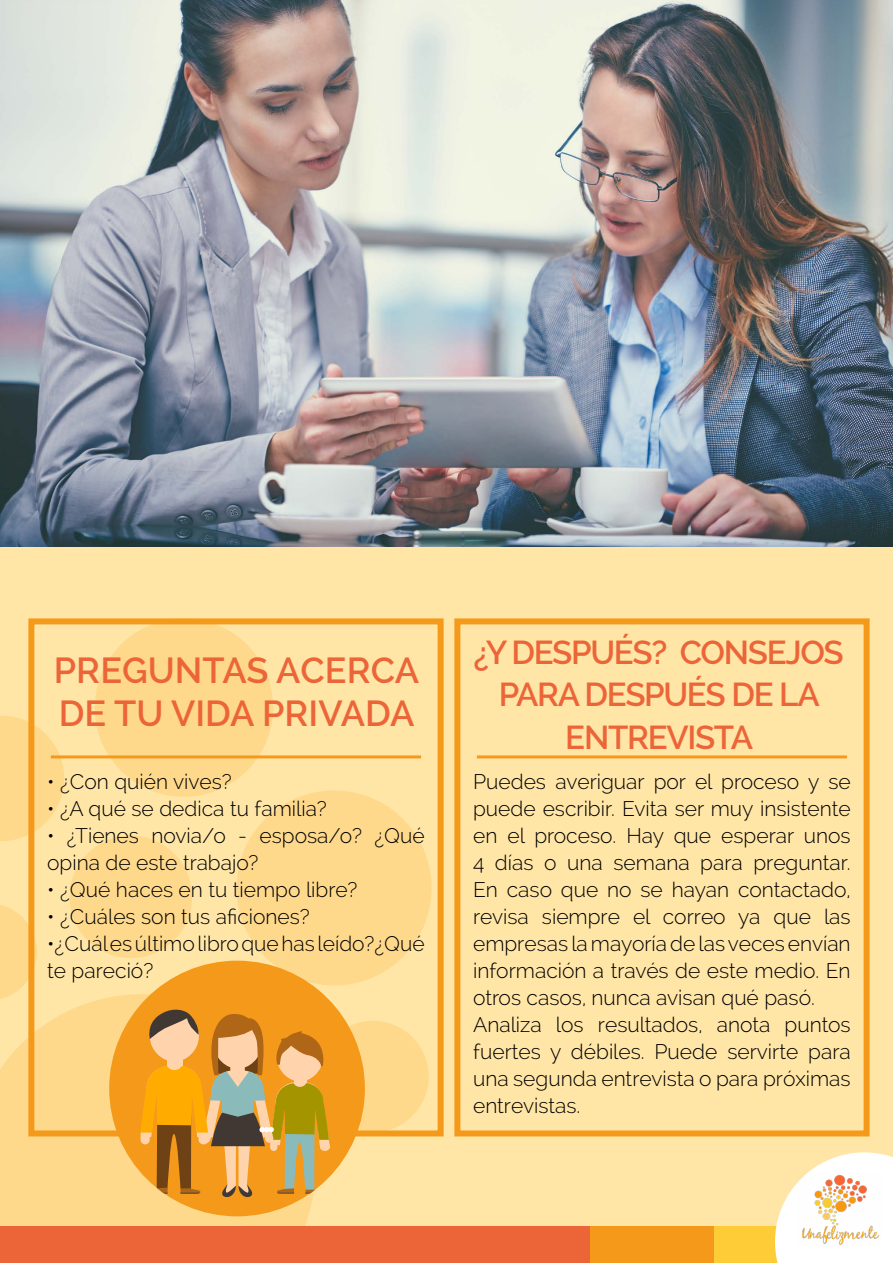
<style>
.page{position:relative;width:893px;height:1263px;background:#fff}
.page>*{position:absolute;margin:0;border:0;box-sizing:border-box;transform-origin:0 0}
.t1{font:600 36px/43.2px "Raleway";color:#ec6539}
.t2{font:600 33px/42.6px "Raleway";letter-spacing:-.04em;color:#ec6539;text-align:center}
.t3{font:300 21px/27px "Raleway";color:#000}
</style>
<div class="page">
<img style="left:0;top:0;width:893px;height:547px">
<div style="left:0;top:547px;width:893px;height:716px;background:#ffe6a7"></div>
<div style="left:0;top:1198px;width:313px;height:28px;background:#fed98c"></div>
<div style="left:454px;top:618px;width:416px;height:518px;border:6px solid #f5991a"></div>
<hr style="left:477px;top:755px;width:370px;height:3px;background:#f5991a">
<div style="left:109px;top:961px;width:256px;height:255px;background:#f5991a;border-radius:50%"></div>
<svg style="left:0;top:618px;width:434px;height:580px"></svg>
<div style="left:0;top:1226px;width:631px;height:37px;background:#ec6539"></div>
<div style="left:590px;top:1226px;width:166px;height:37px;background:#f5991a"></div>
<div style="left:714px;top:1226px;width:82px;height:37px;background:#fecc36"></div>
<svg style="left:775px;top:1152px;width:118px;height:111px"></svg>
<img style="left:796px;top:1173px;width:86px;height:72px">
<h1 class="t1" style="left:54px;top:649px;width:367px">PREGUNTAS ACERCA<br>DE TU VIDA PRIVADA</h1>
<p class="t3" style="left:47px;top:768px;width:186px">• ¿Con quién vives?</p>
<p class="t3" style="left:47px;top:795px;width:281px">• ¿A qué se dedica tu familia?</p>
<p class="t3" style="left:47px;top:822px;width:379px">• ¿Tienes novia/o - esposa/o? ¿Qué opina de este trabajo?</p>
<p class="t3" style="left:47px;top:876px;width:312px">• ¿Qué haces en tu tiempo libre?</p>
<p class="t3" style="left:47px;top:903px;width:264px">• ¿Cuáles son tus aficiones?</p>
<p class="t3" style="left:47px;top:930px;width:379px">•¿Cuál es último libro que has leído?¿Qué te pareció?</p>
<h2 class="t2" style="left:473px;top:631px;width:372px">¿Y DESPUÉS? CONSEJOS<br>PARA DESPUÉS DE LA<br>ENTREVISTA</h2>
<p class="t3" style="left:473px;top:768px;width:379px">Puedes averiguar por el proceso y se puede escribir. Evita ser muy insistente en el proceso. Hay que esperar unos 4 días o una semana para preguntar.<br>En caso que no se hayan contactado, revisa siempre el correo ya que las empresas la mayoría de las veces envían información a través de este medio. En otros casos, nunca avisan qué pasó.<br>Analiza los resultados, anota puntos fuertes y débiles. Puede servirte para una segunda entrevista o para próximas entrevistas.</p>
</div>
